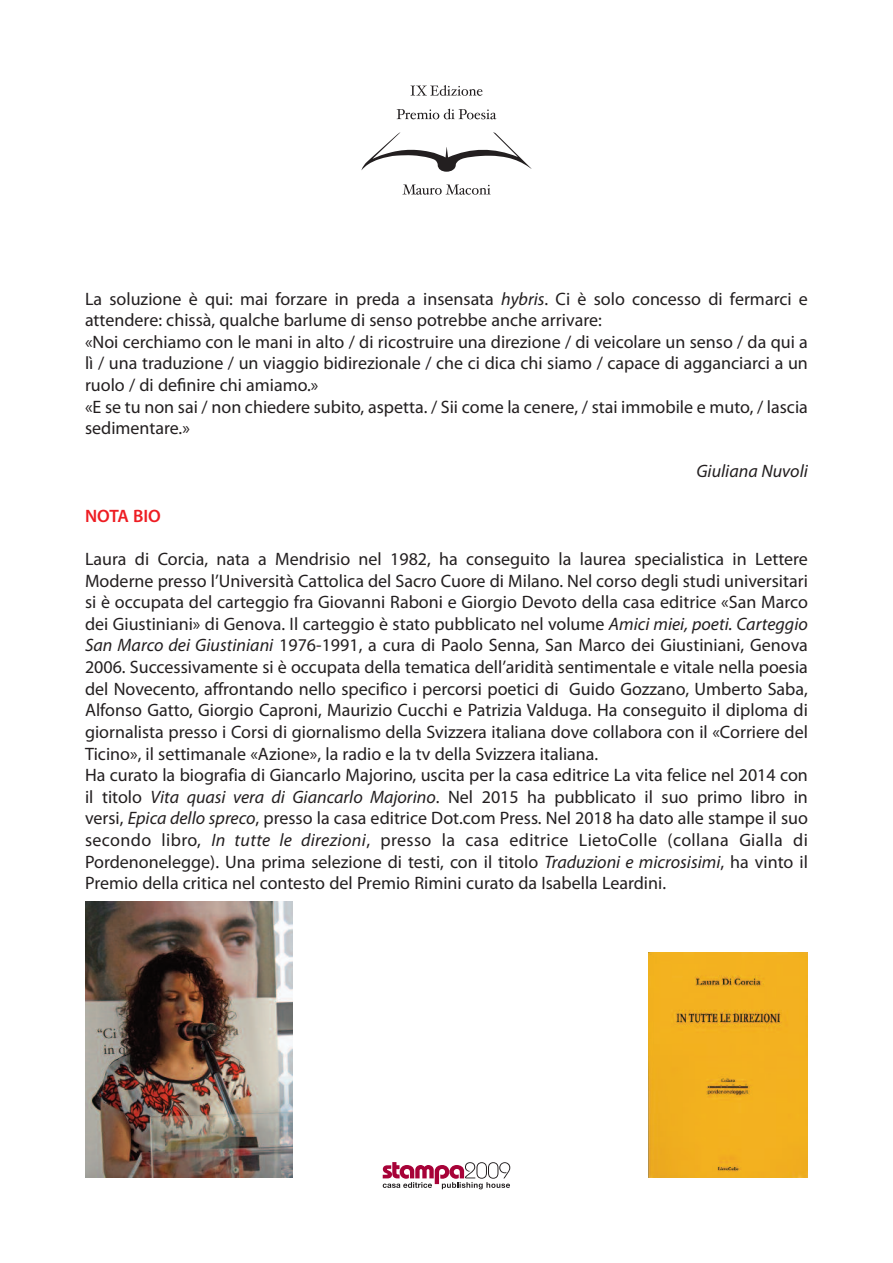
<style>
.page{position:relative;width:893px;height:1263px;background:#fff}
.page>*{position:absolute;margin:0;border:0;box-sizing:border-box;transform-origin:0 0}
.t1{font:18px/21.6px "Myriad Pro";color:#231f20}
.t2{font:italic 18px "Myriad Pro";color:#231f20}
.t3{font:600 18px "Myriad Pro";color:#ee1d23}
.s1{font-style:italic}
</style>
<div class="page">
<svg style="left:361px;top:132px;width:170px;height:40px"></svg>
<svg style="left:397px;top:109px;width:99px;height:10px"></svg>
<svg style="left:410px;top:85px;width:72px;height:11px"></svg>
<svg style="left:402px;top:184px;width:89px;height:11px"></svg>
<svg style="left:383px;top:1162px;width:127px;height:27px"></svg>
<img style="left:649px;top:952px;width:159px;height:226px">
<img style="left:85px;top:901px;width:207px;height:277px">
<p class="t1" style="left:85px;top:289px;width:724px">La soluzione è qui: mai forzare in preda a insensata <span class="s1">hybris</span>. Ci è solo concesso di fermarci e attendere: chissà, qualche barlume di senso potrebbe anche arrivare:<br>«Noi cerchiamo con le mani in alto / di ricostruire una direzione / di veicolare un senso / da qui a lì / una traduzione / un viaggio bidirezionale / che ci dica chi siamo / capace di agganciarci a un ruolo / di definire chi amiamo.»<br>«E se tu non sai / non chiedere subito, aspetta. / Sii come la cenere, / stai immobile e muto, / lascia sedimentare.»</p>
<p class="t2" style="left:696px;top:465px;width:113px">Giuliana Nuvoli</p>
<p class="t3" style="left:85px;top:509px;width:77px">NOTA BIO</p>
<p class="t1" style="left:85px;top:550px;width:724px">Laura di Corcia, nata a Mendrisio nel 1982, ha conseguito la laurea specialistica in Lettere Moderne presso l’Università Cattolica del Sacro Cuore di Milano. Nel corso degli studi universitari si è occupata del carteggio fra Giovanni Raboni e Giorgio Devoto della casa editrice «San Marco dei Giustiniani» di Genova. Il carteggio è stato pubblicato nel volume <span class="s1">Amici miei, poeti. Carteggio San Marco dei Giustiniani</span> 1976-1991, a cura di Paolo Senna, San Marco dei Giustiniani, Genova 2006. Successivamente si è occupata della tematica dell’aridità sentimentale e vitale nella poesia del Novecento, affrontando nello specifico i percorsi poetici di Guido Gozzano, Umberto Saba, Alfonso Gatto, Giorgio Caproni, Maurizio Cucchi e Patrizia Valduga. Ha conseguito il diploma di giornalista presso i Corsi di giornalismo della Svizzera italiana dove collabora con il «Corriere del Ticino», il settimanale «Azione», la radio e la tv della Svizzera italiana.<br>Ha curato la biografia di Giancarlo Majorino, uscita per la casa editrice La vita felice nel 2014 con il titolo <span class="s1">Vita quasi vera di Giancarlo Majorino</span>. Nel 2015 ha pubblicato il suo primo libro in versi, <span class="s1">Epica dello spreco</span>, presso la casa editrice Dot.com Press. Nel 2018 ha dato alle stampe il suo secondo libro, <span class="s1">In tutte le direzioni</span>, presso la casa editrice LietoColle (collana Gialla di Pordenonelegge). Una prima selezione di testi, con il titolo <span class="s1">Traduzioni e microsisimi</span>, ha vinto il Premio della critica nel contesto del Premio Rimini curato da Isabella Leardini.</p>
</div>
